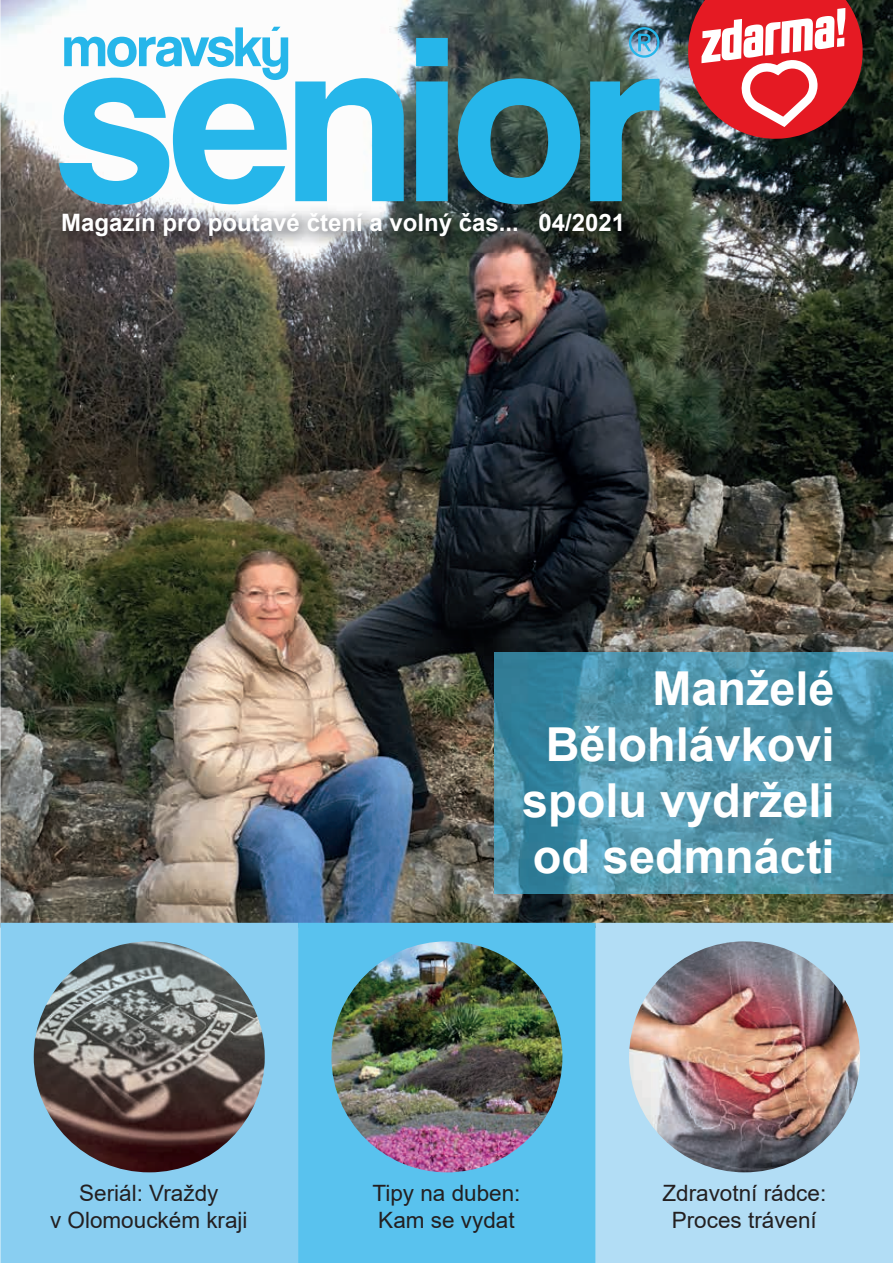
<style>
.page{position:relative;width:893px;height:1263px;background:#fff}
.page>*{position:absolute;margin:0;border:0;box-sizing:border-box;transform-origin:0 0}
.t1{font:700 46.8px/56.2px "Arial";color:#fff;text-align:right}
.t2{font:700 24px "Arial";color:#fff}
.t3{font:22.5px/27px "Arial";color:#231f20;text-align:center}
</style>
<div class="page">
<img style="left:0;top:0;width:893px;height:923px">
<svg style="left:0;top:923px;width:298px;height:340px;background:#7ca0b4"></svg>
<img style="left:298px;top:923px;width:298px;height:340px">
<svg style="left:685px;top:0;width:183px;height:144px"></svg>
<img style="left:596px;top:923px;width:297px;height:340px">
<img style="left:52px;top:203px;width:586px;height:50px">
<svg style="left:59px;top:38px;width:600px;height:167px;fill:#26b6ea"></svg>
<svg style="left:64px;top:27px;width:224px;height:53px"></svg>
<svg style="left:629px;top:27px;width:30px;height:31px"></svg>
<img style="left:495px;top:652px;width:398px;height:241px">
<p class="t2" style="left:61px;top:205px;width:565px">Magazín pro poutavé čtení a volný čas... 04/2021</p>
<p class="t3" style="left:50px;top:1179px;width:199px">Seriál: Vraždy<br>v Olomouckém kraji</p>
<h1 class="t1" style="left:522px;top:661px;width:314px">Manželé<br>Bělohlávkovi spolu vydrželi od sedmnácti</h1>
<p class="t3" style="left:372px;top:1179px;width:149px;text-align:left">Tipy na duben:<br>Kam se vydat</p>
<p class="t3" style="left:662px;top:1179px;width:165px">Zdravotní rádce:<br>Proces trávení</p>
</div>
